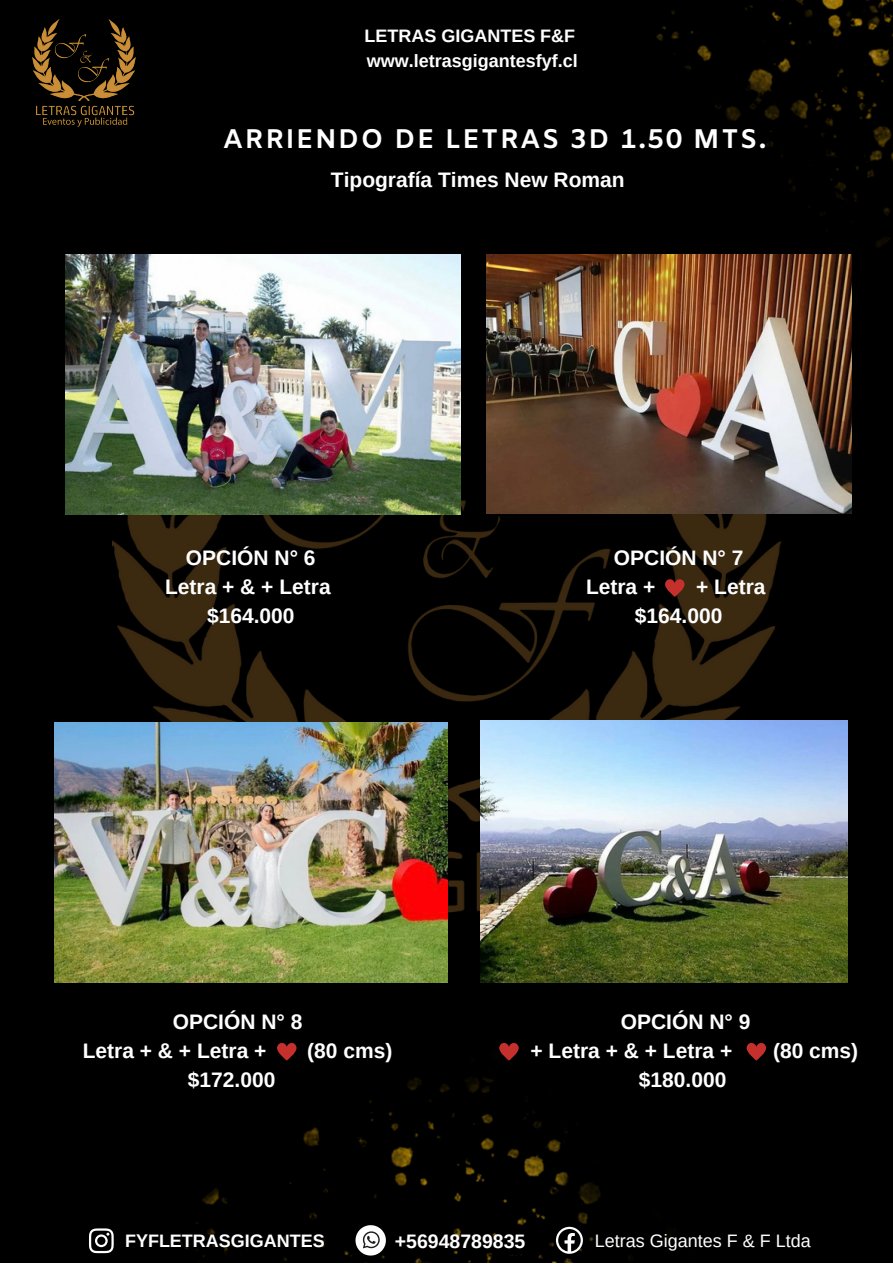
<style>
.page{position:relative;width:893px;height:1264px;background:#fff}
.page>*{position:absolute;margin:0;border:0;box-sizing:border-box;transform-origin:0 0}
.t1{font:700 27px "Amiko";letter-spacing:.06em;color:#fff}
.t2{font:700 21px "Arimo";color:#fff}
.t3{font:700 19.5px "Arimo";color:#fff}
.t4{font:700 18px "Arimo";color:#fff}
.t5{font:18px "Arimo";color:#fff}
</style>
<div class="page">
<div style="left:0;top:0;width:892px;height:1262px;background:#000"></div>
<img style="left:32px;top:19px;width:103px;height:107px">
<img style="left:113px;top:299px;width:668px;height:626px">
<img style="left:55px;top:722px;width:392px;height:235px">
<img style="left:481px;top:720px;width:366px;height:237px">
<img style="left:65px;top:254px;width:395px;height:260px">
<img style="left:486px;top:273px;width:365px;height:241px">
<svg style="left:664px;top:578px;width:21px;height:19px"></svg>
<img style="left:396px;top:0;width:496px;height:273px">
<img style="left:54px;top:957px;width:794px;height:305px">
<svg style="left:89px;top:1228px;width:25px;height:25px"></svg>
<svg style="left:556px;top:1226px;width:27px;height:27px"></svg>
<svg style="left:355px;top:1225px;width:31px;height:30px"></svg>
<p class="t4" style="left:364px;top:25px;width:212px">LETRAS GIGANTES F&amp;F</p>
<p class="t4" style="left:367px;top:50px;width:212px">www.letrasgigantesfyf.cl</p>
<p class="t1" style="left:223px;top:123px;width:544px">ARRIENDO DE LETRAS 3D 1.50 MTS.</p>
<p class="t2" style="left:331px;top:168px;width:295px">Tipografía Times New Roman</p>
<p class="t2" style="left:186px;top:546px;width:131px">OPCIÓN N° 6</p>
<p class="t2" style="left:165px;top:575px;width:167px">Letra + &amp; + Letra</p>
<p class="t2" style="left:207px;top:604px;width:89px">$164.000</p>
<p class="t2" style="left:613px;top:546px;width:131px">OPCIÓN N° 7</p>
<p class="t2" style="left:586px;top:575px;width:71px">Letra +</p>
<p class="t2" style="left:696px;top:575px;width:71px">+ Letra</p>
<p class="t2" style="left:635px;top:604px;width:89px">$164.000</p>
<p class="t2" style="left:173px;top:1009px;width:131px">OPCIÓN N° 8</p>
<p class="t2" style="left:83px;top:1038px;width:185px">Letra + &amp; + Letra +</p>
<p class="t2" style="left:307px;top:1038px;width:87px">(80 cms)</p>
<p class="t2" style="left:188px;top:1068px;width:89px">$172.000</p>
<p class="t2" style="left:620px;top:1009px;width:131px">OPCIÓN N° 9</p>
<p class="t2" style="left:530px;top:1038px;width:203px">+ Letra + &amp; + Letra +</p>
<p class="t2" style="left:773px;top:1038px;width:87px">(80 cms)</p>
<p class="t2" style="left:639px;top:1068px;width:89px">$180.000</p>
<p class="t4" style="left:125px;top:1230px;width:201px">FYFLETRASGIGANTES</p>
<p class="t3" style="left:395px;top:1230px;width:132px">+56948789835</p>
<p class="t5" style="left:594px;top:1230px;width:217px">Letras Gigantes F &amp; F Ltda</p>
</div>
